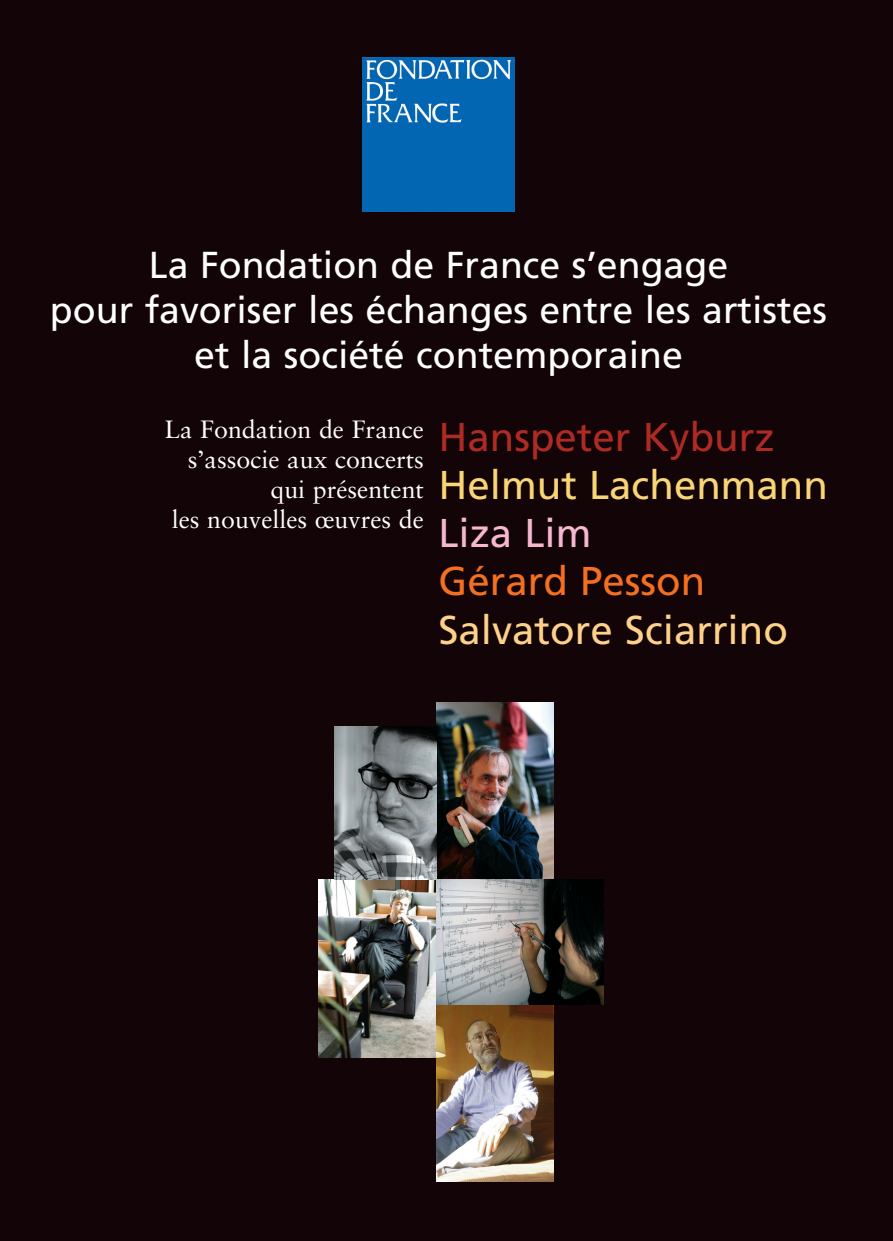
<style>
.page{position:relative;width:893px;height:1241px;background:#fff}
.page>*{position:absolute;margin:0;border:0;box-sizing:border-box;transform-origin:0 0}
.t1{font:40.25px "Frutiger";color:#fed18b}
.t2{font:40.25px "Frutiger";color:#f8d575}
.t3{font:40.25px "Frutiger";color:#ad2b24}
.t4{font:40.25px "Frutiger";color:#f36f21}
.t5{font:40.25px "Frutiger";color:#f7b8cf}
.t6{font:37.45px/45px "Frutiger";color:#fff;text-align:center}
.t7{font:25.03px/30.1px "Sabon";color:#fff;text-align:right}
</style>
<div class="page">
<div style="left:0;top:0;width:893px;height:1240px;background:#120407"></div>
<img style="left:362px;top:58px;width:153px;height:153px">
<img style="left:319px;top:879px;width:118px;height:177px">
<img style="left:437px;top:702px;width:116px;height:177px">
<img style="left:437px;top:1004px;width:116px;height:176px">
<img style="left:437px;top:879px;width:166px;height:125px">
<img style="left:334px;top:726px;width:103px;height:153px">
<p class="t6" style="left:50px;top:245px;width:779px">La Fondation de France s’engage<br>pour favoriser les échanges entre les artistes et la société contemporaine</p>
<p class="t7" style="left:165px;top:416px;width:261px">La Fondation de France s’associe aux concerts qui présentent<br>les nouvelles œuvres de</p>
<p class="t3" style="left:439px;top:420px;width:337px">Hanspeter Kyburz</p>
<p class="t2" style="left:439px;top:468px;width:391px">Helmut Lachenmann</p>
<p class="t5" style="left:439px;top:517px;width:154px">Liza Lim</p>
<p class="t4" style="left:439px;top:565px;width:268px">Gérard Pesson</p>
<p class="t1" style="left:439px;top:613px;width:351px">Salvatore Sciarrino</p>
</div>
